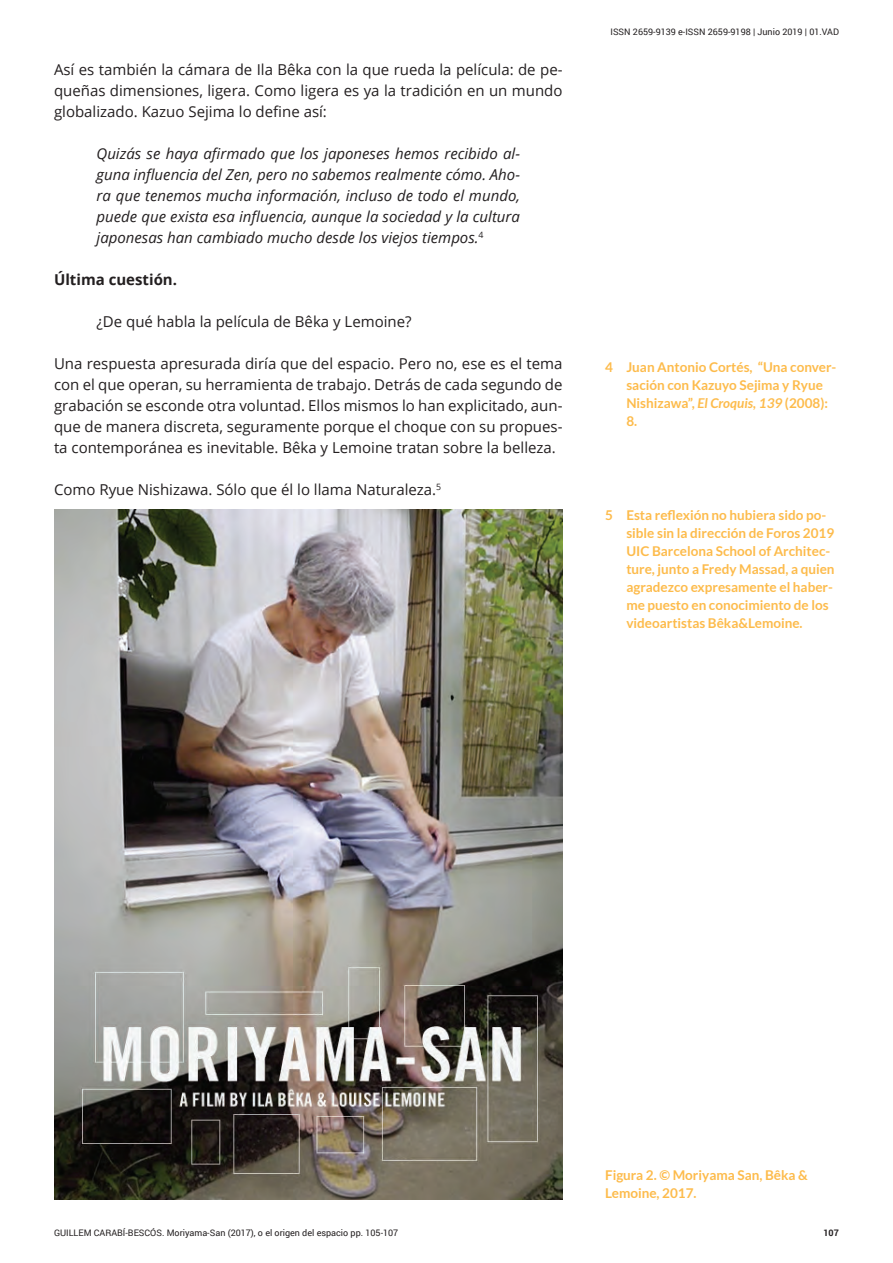
<style>
.page{position:relative;width:893px;height:1263px;background:#fff}
.page>*{position:absolute;margin:0;border:0;box-sizing:border-box;transform-origin:0 0}
.t1{font:15px/21px "Open Sans";color:#231f20;text-align:justify}
.t2{font:italic 15px/21px "Open Sans";color:#231f20;text-align:justify}
.t3{font:700 15px "Open Sans";color:#231f20}
.t4{font:700 13.5px/18px "Lato";color:#fdbb4b}
.t5{font:9px "Roboto";color:#231f20}
.t6{font:700 9px "Roboto";color:#231f20}
.s1{font-style:italic}
</style>
<div class="page">
<img style="left:54px;top:509px;width:509px;height:690px">
<p class="t1" style="left:54px;top:59px;width:510px">Así es también la cámara de Ila Bêka con la que rueda la película: de pe&shy;queñas dimensiones, ligera. Como ligera es ya la tradición en un mundo globalizado. Kazuo Sejima lo define así:</p>
<p class="t2" style="left:97px;top:143px;width:425px">Quizás se haya afirmado que los japoneses hemos recibido al&shy;guna influencia del Zen, pero no sabemos realmente cómo. Aho&shy;ra que tenemos mucha información, incluso de todo el mundo, puede que exista esa influencia, aunque la sociedad y la cultura japonesas han cambiado mucho desde los viejos tiempos.<sup>4</sup></p>
<p class="t3" style="left:54px;top:269px;width:125px">Última cuestión.</p>
<p class="t1" style="left:97px;top:311px;width:317px">¿De qué habla la película de Bêka y Lemoine?</p>
<p class="t1" style="left:54px;top:353px;width:510px">Una respuesta apresurada diría que del espacio. Pero no, ese es el tema con el que operan, su herramienta de trabajo. Detrás de cada segundo de grabación se esconde otra voluntad. Ellos mismos lo han explicitado, aun&shy;que de manera discreta, seguramente porque el choque con su propues&shy;ta contemporánea es inevitable. Bêka y Lemoine tratan sobre la belleza.</p>
<p class="t1" style="left:54px;top:479px;width:389px">Como Ryue Nishizawa. Sólo que él lo llama Naturaleza.<sup>5</sup></p>
<p class="t5" style="left:610px;top:25px;width:230px">ISSN 2659-9139 e-ISSN 2659-9198 | Junio 2019 | 01.VAD</p>
<p class="t4" style="left:605px;top:358px;width:9px">4</p>
<p class="t4" style="left:626px;top:358px;width:210px">Juan Antonio Cortés, “Una conver&shy;sación con Kazuyo Sejima y Ryue<br>Nishizawa”, <span class="s1">El Croquis, 139</span> (2008):<br>8.</p>
<p class="t4" style="left:605px;top:506px;width:9px">5</p>
<p class="t4" style="left:626px;top:506px;width:210px">Esta reflexión no hubiera sido po&shy;sible sin la dirección de Foros 2019<br>UIC Barcelona School of Architec&shy;ture, junto a Fredy Massad, a quien agradezco expresamente el haber&shy;me puesto en conocimiento de los videoartistas Bêka&amp;Lemoine.</p>
<p class="t5" style="left:54px;top:1226px;width:346px">GUILLEM CARABÍ-BESCÓS. Moriyama-San (2017), o el origen del espacio pp. 105-107</p>
<p class="t4" style="left:605px;top:1166px;width:204px">Figura 2. © Moriyama San, Bêka &amp;<br>Lemoine, 2017.</p>
<p class="t6" style="left:823px;top:1226px;width:17px">107</p>
</div>
